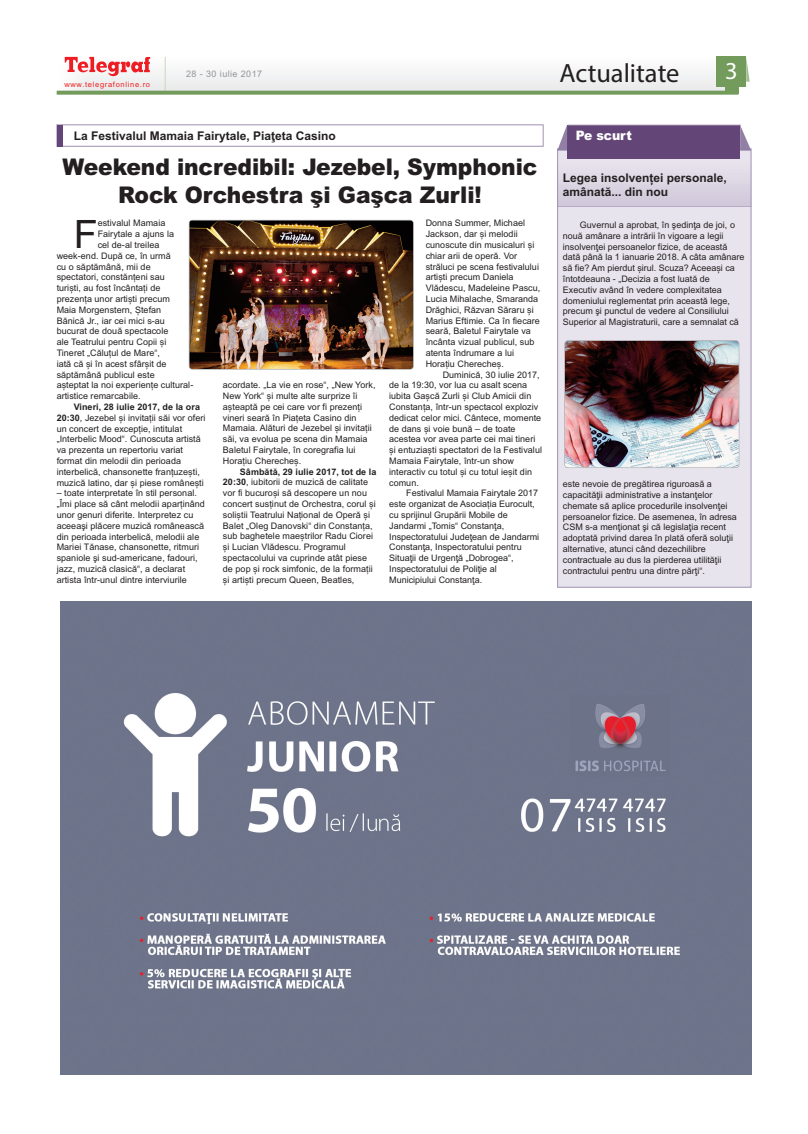
<style>
.page{position:relative;width:808px;height:1134px;background:#fff}
.page>*{position:absolute;margin:0;border:0;box-sizing:border-box;transform-origin:0 0}
.t1{font:39.1px "Arial";color:#231f20}
.t2{font:26.5px "Myriad Pro";color:#231f20}
.t3{font:24.4px "Myriad Pro";color:#fff}
.t4{font:900 23px/27.6px "Arial";letter-spacing:-.005em;color:#231f20;text-align:center;scale:.95 1}
.t5{font:900 13px "Arial";letter-spacing:-.005em;color:#fff;scale:.95 1}
.t6{font:700 12px/14.4px "Arial";color:#231f20}
.t7{font:9px/10.8px "Arial";letter-spacing:.005em;color:#231f20}
.t8{font:9px "Arial";letter-spacing:.045em;color:#939598}
.t9{font:7.5px "Arial";letter-spacing:.09em;color:#ee2323}
.s1{font-weight:700}
</style>
<div class="page">
<div style="left:57px;top:125px;width:5px;height:21px;background:#634677"></div>
<div style="left:57px;top:57px;width:671px;height:36px;background:#f2f3f4"></div>
<img style="left:57px;top:57px;width:31px;height:34px">
<hr style="left:165px;top:57px;width:1px;height:37px;background:#c8d8be">
<svg style="left:65px;top:57px;width:85px;height:20px"></svg>
<svg style="left:57px;top:91px;width:681px;height:4px;background:#7ea369"></svg>
<div style="left:716px;top:57px;width:30px;height:30px;background:#739b5c"></div>
<div style="left:725px;top:87px;width:13px;height:7px;background:#739b5c"></div>
<svg style="left:746px;top:58px;width:4px;height:24px"></svg>
<div style="left:559px;top:151px;width:190px;height:434px;background:#e7e4ed"></div>
<img style="left:559px;top:163px;width:190px;height:43px">
<hr style="left:558px;top:206px;width:193px;height:1px;background:#b6abc5">
<div style="left:557px;top:149px;width:194px;height:438px;border:1px solid #a08fb0"></div>
<div style="left:567px;top:125px;width:173px;height:33px;background:#634677"></div>
<svg style="left:557px;top:125px;width:10px;height:26px"></svg>
<svg style="left:740px;top:126px;width:11px;height:25px"></svg>
<hr style="left:568px;top:125px;width:173px;height:1px;background:#927fa4">
<img style="left:60px;top:601px;width:691px;height:474px">
<img style="left:189px;top:220px;width:224px;height:149px;border-radius:3px">
<div style="left:189px;top:220px;width:225px;height:149px;border:1px solid #939598;border-radius:3px"></div>
<img style="left:565px;top:341px;width:174px;height:126px;border-radius:3px">
<div style="left:564px;top:340px;width:175px;height:128px;border:1px solid #939598;border-radius:3px"></div>
<p class="t9" style="left:64px;top:81px;width:87px">www.telegrafonline.ro</p>
<p class="t8" style="left:186px;top:70px;width:77px">28 - 30 iulie 2017</p>
<h2 class="t2" style="left:559px;top:57px;width:121px">Actualitate</h2>
<h3 class="t3" style="left:725px;top:56px;width:14px">3</h3>
<h3 class="t6" style="left:74px;top:130px;width:264px">La Festivalul Mamaia Fairytale, Piaţeta Casino</h3>
<h3 class="t5" style="left:576px;top:128px;width:61px">Pe scurt</h3>
<h3 class="t4" style="left:63px;top:153px;width:501px">Weekend incredibil: Jezebel, Symphonic<br>Rock Orchestra şi Gaşca Zurli!</h3>
<h1 class="t1" style="left:74px;top:220px;width:25px">F</h1>
<p class="t7" style="left:98px;top:219px;width:69px">estivalul Mamaia</p>
<h3 class="t6" style="left:563px;top:172px;width:166px">Legea insolvenței personale, amânată... din nou</h3>
<p class="t7" style="left:563px;top:220px;width:183px;text-indent:17px">Guvernul a aprobat, în şedinţa de joi, o nouă amânare a intrării în vigoare a legii insolvenţei persoanelor fizice, de această dată până la 1 ianuarie 2018. A câta amânare să fie? Am pierdut șirul. Scuza? Aceeași ca întotdeauna - „Decizia a fost luată de Executiv având în vedere complexitatea domeniului reglementat prin această lege, precum şi punctul de vedere al Consiliului Superior al Magistraturii, care a semnalat că</p>
<p class="t7" style="left:426px;top:219px;width:116px">Donna Summer, Michael<br>Jackson, dar și melodii cunoscute din musicaluri și chiar arii de operă. Vor străluci pe scena festivalului artiști precum Daniela<br>Vlădescu, Madeleine Pascu,<br>Lucia Mihalache, Smaranda<br>Drăghici, Răzvan Săraru și<br>Marius Eftimie. Ca în fiecare seară, Baletul Fairytale va încânta vizual publicul, sub atenta îndrumare a lui<br>Horațiu Cherecheș.</p>
<p class="t7" style="left:389px;top:370px;width:154px;text-indent:54px">Duminică, 30 iulie 2017, de la 19:30, vor lua cu asalt scena iubita Gașcă Zurli și Club Amicii din<br>Constanța, într-un spectacol exploziv dedicat celor mici. Cântece, momente de dans și voie bună – de toate acestea vor avea parte cei mai tineri și entuziaști spectatori de la Festivalul<br>Mamaia Fairytale, într-un show interactiv cu totul și cu totul ieșit din comun.</p>
<p class="t7" style="left:389px;top:489px;width:152px;text-indent:17px">Festivalul Mamaia Fairytale 2017 este organizat de Asociația Eurocult, cu sprijinul Grupării Mobile de Jandarmi „Tomis“ Constanţa, Inspectoratului Judeţean de Jandarmi Constanţa, Inspectoratului pentru Situaţii de Urgenţă „Dobrogea“, Inspectoratului de Poliţie al Municipiului Constanţa.</p>
<p class="t7" style="left:98px;top:229px;width:78px">Fairytale a ajuns la</p>
<p class="t7" style="left:98px;top:240px;width:63px">cel de-al treilea</p>
<p class="t7" style="left:57px;top:251px;width:116px">week-end. După ce, în urmă</p>
<p class="t7" style="left:57px;top:262px;width:95px">cu o săptămână, mii de</p>
<p class="t7" style="left:57px;top:273px;width:110px">spectatori, constănțeni sau</p>
<p class="t7" style="left:57px;top:283px;width:105px">turiști, au fost încântați de</p>
<p class="t7" style="left:57px;top:294px;width:115px">prezența unor artiști precum</p>
<p class="t7" style="left:57px;top:305px;width:106px">Maia Morgenstern, Ștefan</p>
<p class="t7" style="left:57px;top:316px;width:110px">Bănică Jr., iar cei mici s-au</p>
<p class="t7" style="left:57px;top:327px;width:113px">bucurat de două spectacole</p>
<p class="t7" style="left:57px;top:337px;width:111px">ale Teatrului pentru Copii și</p>
<p class="t7" style="left:57px;top:348px;width:105px">Tineret „Căluțul de Mare“,</p>
<p class="t7" style="left:57px;top:359px;width:111px">iată că și în acest sfârșit de</p>
<p class="t7" style="left:57px;top:370px;width:100px">săptămână publicul este</p>
<p class="t7" style="left:57px;top:381px;width:138px">așteptat la noi experiențe cultural-</p>
<p class="t7" style="left:57px;top:391px;width:85px">artistice remarcabile.</p>
<p class="t7" style="left:57px;top:402px;width:150px;text-indent:17px"><span class="s1">Vineri, 28 iulie 2017, de la ora 20:30</span>, Jezebel și invitații săi vor oferi un concert de excepție, intitulat „Interbelic Mood“. Cunoscuta artistă va prezenta un repertoriu variat format din melodii din perioada interbelică, chansonette franțuzești, muzică latino, dar și piese românești</p>
<p class="t7" style="left:57px;top:489px;width:150px">– toate interpretate în stil personal. „Îmi place să cânt melodii aparținând unor genuri diferite. Interpretez cu aceeaşi plăcere muzică românească din perioada interbelică, melodii ale Mariei Tănase, chansonette, ritmuri spaniole şi sud-americane, fadouri, jazz, muzică clasică“, a declarat artista într-unul dintre interviurile</p>
<p class="t7" style="left:223px;top:380px;width:154px">acordate. „La vie en rose“, „New York, New York“ și multe alte surprize îi așteaptă pe cei care vor fi prezenți vineri seară în Piațeta Casino din Mamaia. Alături de Jezebel și invitații săi, va evolua pe scena din Mamaia Baletul Fairytale, în coregrafia lui Horațiu Cherecheș.</p>
<p class="t7" style="left:223px;top:467px;width:155px;text-indent:17px"><span class="s1">Sâmbătă, 29 iulie 2017, tot de la 20:30</span>, iubitorii de muzică de calitate vor fi bucuroși să descopere un nou concert susținut de Orchestra, corul și soliștii Teatrului Național de Operă și Balet „Oleg Danovski“ din Constanța, sub baghetele maeștrilor Radu Ciorei și Lucian Vlădescu. Programul spectacolului va cuprinde atât piese de pop și rock simfonic, de la formații și artiști precum Queen, Beatles,</p>
<p class="t7" style="left:563px;top:480px;width:176px">este nevoie de pregătirea riguroasă a capacităţii administrative a instanţelor chemate să aplice procedurile insolvenţei persoanelor fizice. De asemenea, în adresa CSM s-a menţionat şi că legislaţia recent adoptată privind darea în plată oferă soluţii alternative, atunci când dezechilibre contractuale au dus la pierderea utilităţii contractului pentru una dintre părţi“.</p>
</div>
